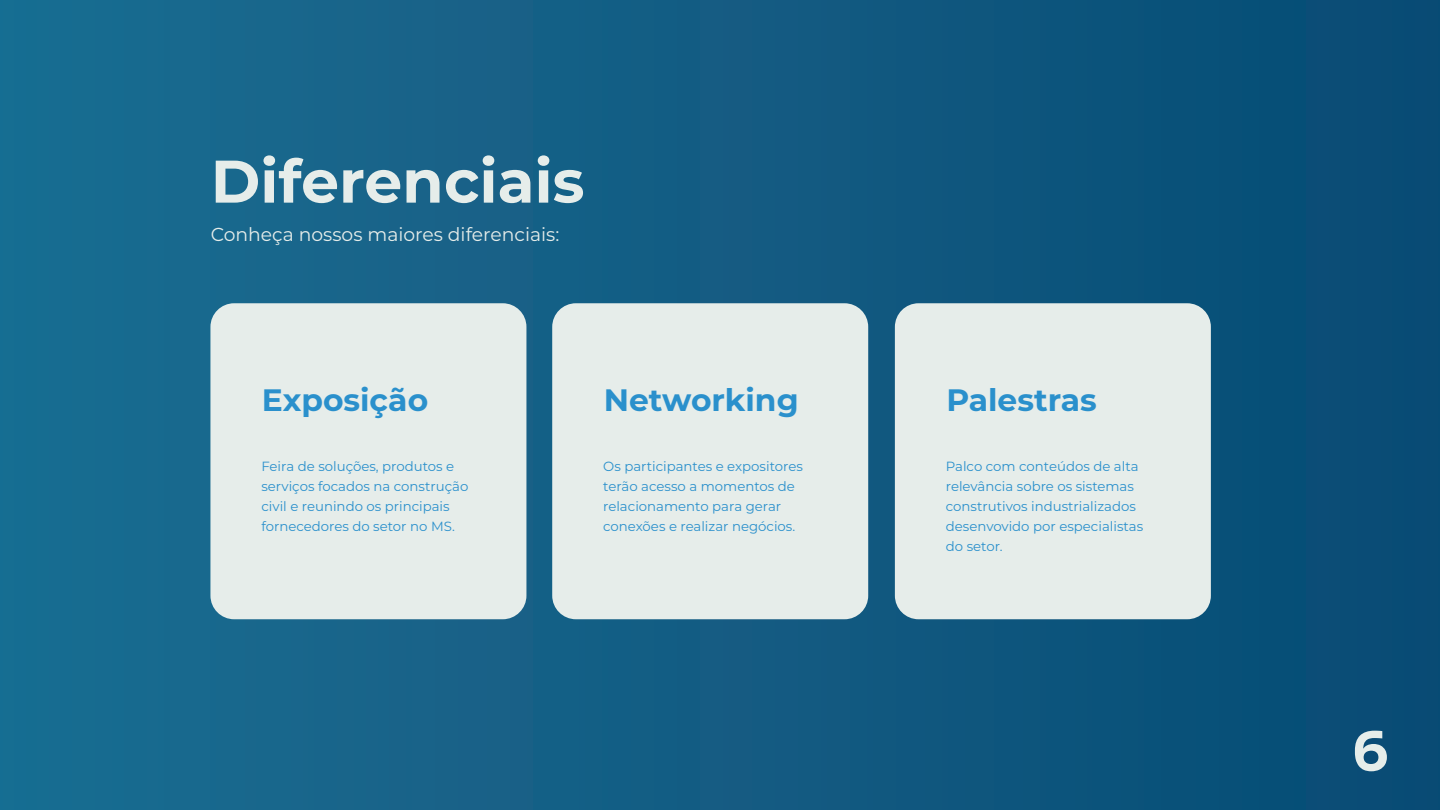
<style>
.page{position:relative;width:1440px;height:810px;background:#fff}
.page>*{position:absolute;margin:0;border:0;box-sizing:border-box;transform-origin:0 0}
.t1{font:700 60px "Montserrat";color:#e6edea}
.t2{font:700 53.7px "Sora";color:#e6edea}
.t3{font:700 30.97px "Montserrat";color:#2a90cc}
.t4{font:18.75px "Montserrat";color:#e6edea}
.t5{font:13.27px/20px "Montserrat";color:#2a90cc}
</style>
<div class="page">
<div style="left:0;top:0;width:1440px;height:810px;background:linear-gradient(to right,#1b6d92,#084b74)"></div>
<div style="left:210px;top:303px;width:316px;height:316px;background:#e6edea;border-radius:24px"></div>
<div style="left:552px;top:303px;width:316px;height:316px;background:#e6edea;border-radius:24px"></div>
<div style="left:895px;top:303px;width:316px;height:316px;background:#e6edea;border-radius:24px"></div>
<h1 class="t1" style="left:211px;top:138px;width:375px">Diferenciais</h1>
<h3 class="t4" style="left:211px;top:221px;width:350px">Conheça nossos maiores diferenciais:</h3>
<h3 class="t3" style="left:262px;top:378px;width:168px">Exposição</h3>
<p class="t5" style="left:261px;top:456px;width:209px">Feira de soluções, produtos e serviços focados na construção civil e reunindo os principais fornecedores do setor no MS.</p>
<h3 class="t3" style="left:604px;top:378px;width:197px">Networking</h3>
<p class="t5" style="left:603px;top:456px;width:201px">Os participantes e expositores terão acesso a momentos de relacionamento para gerar conexões e realizar negócios.</p>
<h3 class="t3" style="left:946px;top:378px;width:152px">Palestras</h3>
<p class="t5" style="left:946px;top:456px;width:199px">Palco com conteúdos de alta relevância sobre os sistemas construtivos industrializados desenvovido por especialistas do setor.</p>
<h2 class="t2" style="left:1352px;top:707px;width:38px">6</h2>
</div>
